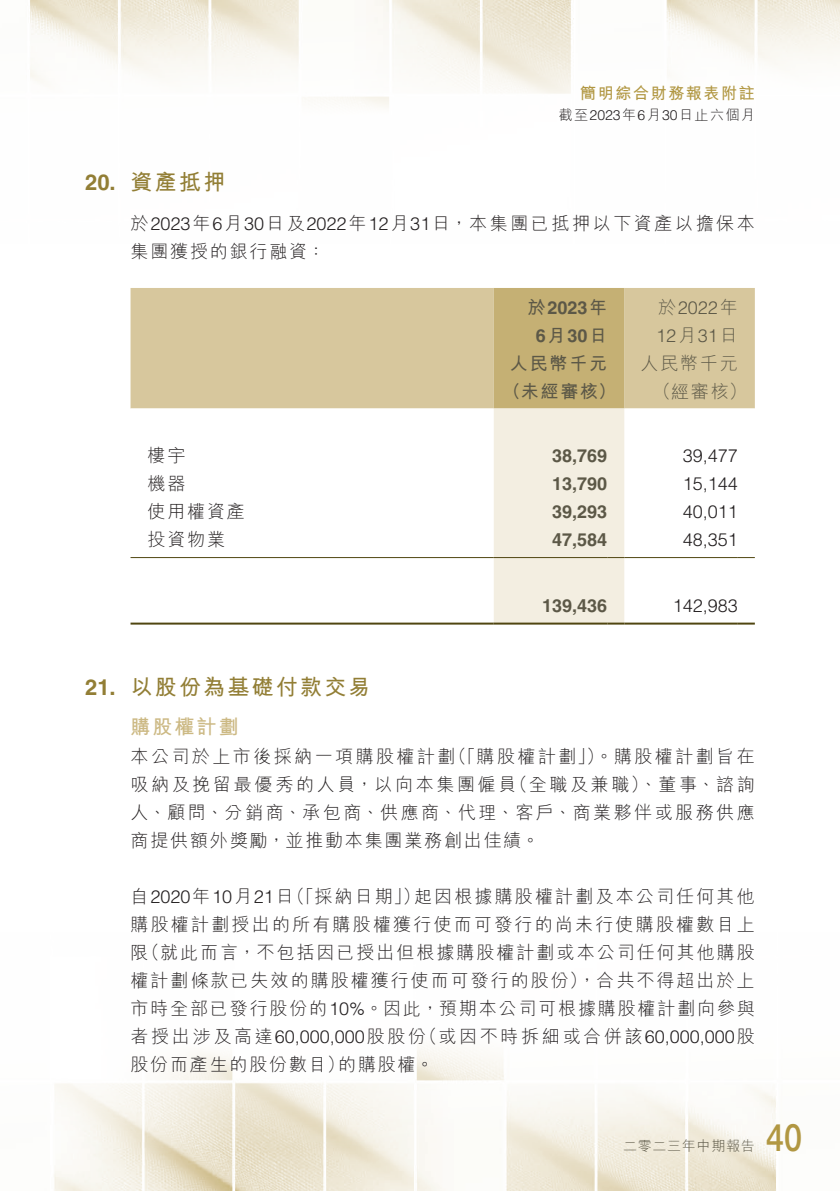
<style>
.page{position:relative;width:840px;height:1191px;background:#fff}
.page>*{position:absolute;margin:0;border:0;box-sizing:border-box;transform-origin:0 0}
.t1{font:500 38px "Helvetica Neue LT Std";color:#b19742;scale:.85 1}
.t2{font:700 22px "M Hei HK";letter-spacing:.1em;color:#927e35}
.t3{font:700 22px "Helvetica LT Std";color:#927e35}
.t4{font:700 20px "M Hei HK";letter-spacing:.1em;color:#ccb984}
.t5{font:300 18px/28px "M Hei HK";letter-spacing:.12em;color:#231f20;text-align:right}
.t6{font:300 18px/28px "M Hei HK";letter-spacing:.14em;color:#231f20}
.t7{font:300 18px/28px "M Hei HK";letter-spacing:.15em;color:#231f20}
.t8{font:300 18px/28px "M Hei HK";letter-spacing:.145em;color:#231f20}
.t9{font:300 18px "M Hei HK";letter-spacing:.1em;color:#231f20}
.t10{font:300 18px "Helvetica LT Std";color:#231f20}
.t11{font:700 18px/28px "Helvetica LT Std";color:#5c5847;text-align:center}
.t12{font:300 18px/28px "Helvetica LT Std";color:#5c5847}
.t13{font:700 18px "M Hei HK";letter-spacing:.1em;color:#5c5847}
.t14{font:300 18px "M Hei HK";letter-spacing:.1em;color:#5c5847}
.t15{font:700 16px "M Hei HK";letter-spacing:.1em;color:#b19742}
.t16{font:300 14px "M Hei HK";letter-spacing:.1em;color:#231f20}
.t17{font:300 14px "M Hei HK";letter-spacing:.05em;color:#5c5847}
.s1{font-family:"Helvetica LT Std"}
.s2{font-family:"M Hei HK"}
</style>
<div class="page">
<img style="left:30px;top:0;width:809px;height:107px">
<img style="left:54px;top:1046px;width:722px;height:145px">
<div style="left:130px;top:288px;width:624px;height:120px;background:#d7c79d"></div>
<svg style="left:130px;top:408px;width:624px;height:151px"></svg>
<hr style="left:130px;top:557px;width:363px;height:1px;background:#504611">
<hr style="left:624px;top:557px;width:113px;height:1px;background:#504611">
<hr style="left:130px;top:622px;width:363px;height:2px;background:#504611">
<svg style="left:493px;top:288px;width:131px;height:336px;background:#e1d6b8"></svg>
<hr style="left:624px;top:622px;width:113px;height:2px;background:#504611">
<svg style="left:737px;top:557px;width:17px;height:1px"></svg>
<svg style="left:737px;top:622px;width:17px;height:2px"></svg>
<p class="t15" style="left:580px;top:82px;width:176px">簡明綜合財務報表附註</p>
<p class="t16" style="left:558px;top:108px;width:197px">截至<span class="s1">2023</span>年<span class="s1">6</span>月<span class="s1">30</span>日止六個月</p>
<p class="t3" style="left:85px;top:169px;width:32px">20.</p>
<p class="t2" style="left:130px;top:166px;width:96px">資產抵押</p>
<p class="t8" style="left:130px;top:209px;width:625px">於<span class="s1">2023</span>年<span class="s1">6</span>月<span class="s1">30</span>日及<span class="s1">2022</span>年<span class="s1">12</span>月<span class="s1">31</span>日，本集團已抵押以下資產以擔保本集團獲授的銀行融資：</p>
<p class="t11" style="left:527px;top:293px;width:81px"><span class="s2">於</span>2023<span class="s2">年<br></span>6<span class="s2">月</span>30<span class="s2">日</span></p>
<p class="t12" style="left:656px;top:293px;width:83px"><span class="s2">於</span>2022<span class="s2">年<br></span>12<span class="s2">月</span>31<span class="s2">日</span></p>
<p class="t14" style="left:640px;top:354px;width:99px">人民幣千元</p>
<p class="t13" style="left:509px;top:350px;width:99px">人民幣千元</p>
<p class="t13" style="left:502px;top:378px;width:115px">（未經審核）</p>
<p class="t14" style="left:652px;top:382px;width:95px">（經審核(</p>
<p class="t5" style="left:147px;top:441px;width:39px">樓宇</p>
<p class="t11" style="left:552px;top:442px;width:57px">38,769</p>
<p class="t10" style="left:682px;top:444px;width:57px">39,477</p>
<p class="t5" style="left:147px;top:469px;width:39px">機器</p>
<p class="t11" style="left:552px;top:470px;width:57px">13,790</p>
<p class="t10" style="left:682px;top:472px;width:57px">15,144</p>
<p class="t5" style="left:147px;top:497px;width:99px">使用權資產</p>
<p class="t11" style="left:552px;top:498px;width:57px">39,293</p>
<p class="t10" style="left:682px;top:501px;width:57px">40,011</p>
<p class="t5" style="left:147px;top:525px;width:79px">投資物業</p>
<p class="t11" style="left:552px;top:526px;width:57px">47,584</p>
<p class="t10" style="left:682px;top:529px;width:57px">48,351</p>
<p class="t11" style="left:542px;top:591px;width:67px">139,436</p>
<p class="t10" style="left:672px;top:594px;width:67px">142,983</p>
<p class="t3" style="left:85px;top:673px;width:32px">21.</p>
<p class="t2" style="left:130px;top:671px;width:241px">以股份為基礎付款交易</p>
<p class="t4" style="left:130px;top:712px;width:109px">購股權計劃</p>
<p class="t5" style="left:448px;top:742px;width:307px">（「購股權計劃」）。購股權計劃旨在</p>
<p class="t5" style="left:130px;top:742px;width:326px">本公司於上市後採納一項購股權計劃</p>
<p class="t7" style="left:509px;top:770px;width:246px">（全職及兼職）、董事、諮詢</p>
<p class="t6" style="left:130px;top:770px;width:625px">吸納及挽留最優秀的人員，以向本集團僱員<br>人、顧問、分銷商、承包商、供應商、代理、客戶、商業夥伴或服務供應商提供額外獎勵，並推動本集團業務創出佳績。</p>
<p class="t5" style="left:414px;top:882px;width:342px">起因根據購股權計劃及本公司任何其他</p>
<p class="t5" style="left:287px;top:882px;width:135px">（「採納日期」）</p>
<p class="t10" style="left:130px;top:885px;width:165px"><span class="s2">自</span>2020<span class="s2">年</span>10<span class="s2">月</span>21<span class="s2">日</span></p>
<p class="t5" style="left:130px;top:910px;width:625px">購股權計劃授出的所有購股權獲行使而可發行的尚未行使購股權數目上（就此而言，不包括因已授出但根據購股權計劃或本公司任何其他購股</p>
<p class="t5" style="left:130px;top:938px;width:19px">限</p>
<p class="t5" style="left:130px;top:966px;width:625px">權計劃條款已失效的購股權獲行使而可發行的股份，）合共不得超出於上</p>
<p class="t9" style="left:130px;top:999px;width:625px">市時全部已發行股份的<span class="s1">10%</span>。因此，預期本公司可根據購股權計劃向參與</p>
<p class="t7" style="left:419px;top:1022px;width:337px">（或因不時拆細或合併該<span class="s1">60,000,000</span>股</p>
<p class="t7" style="left:338px;top:1022px;width:97px;text-indent:-207px">者授出涉及高達<span class="s1">60,000,000</span>股股份的購股權。</p>
<p class="t9" style="left:130px;top:1055px;width:216px">股份而產生的股份數目）</p>
<p class="t17" style="left:622px;top:1139px;width:133px">二零二三年中期報告</p>
<h1 class="t1" style="left:765px;top:1115px;width:44px">40</h1>
</div>
